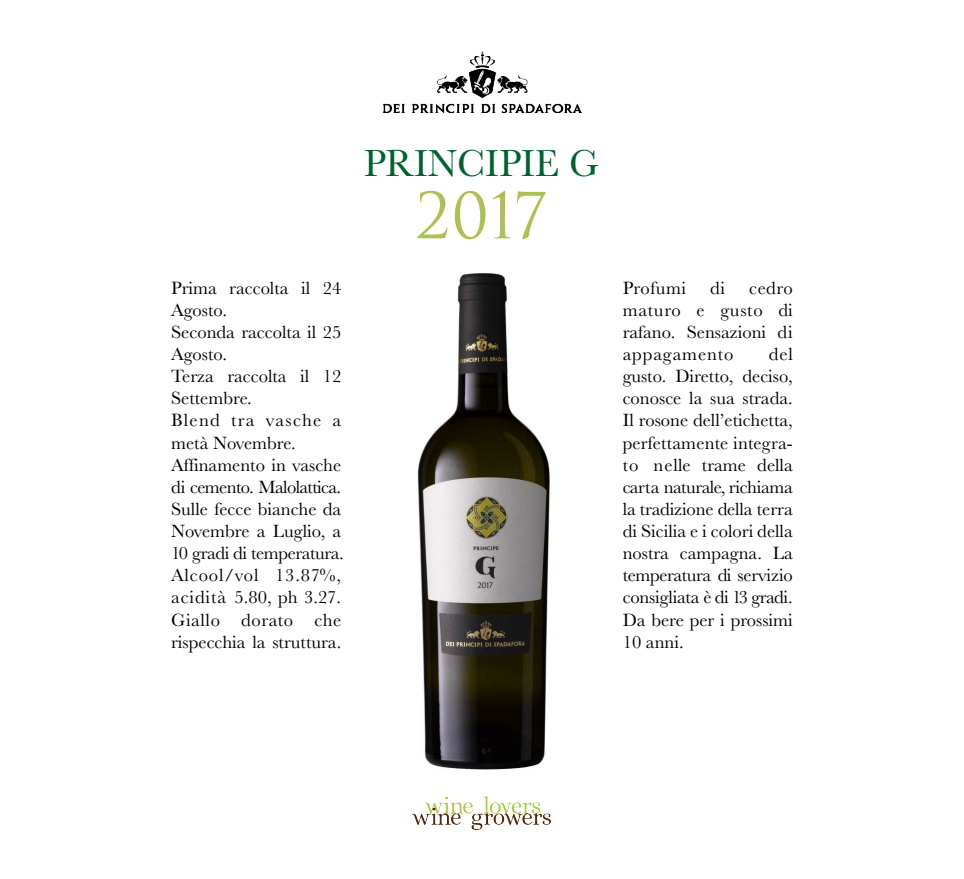
<style>
.page{position:relative;width:964px;height:879px;background:#fff}
.page>*{position:absolute;margin:0;border:0;box-sizing:border-box;transform-origin:0 0}
.t1{font:61.8px "Trajan Pro 3";color:#a9c251}
.t2{font:39px "Baskerville";color:#00632e}
.t3{font:18.4px/22.1px "Baskerville";color:#000;text-align:justify}
.t4{font:18.4px "Baskerville";letter-spacing:.025em;color:#000}
</style>
<div class="page">
<img style="left:383px;top:52px;width:198px;height:61px">
<img style="left:412px;top:796px;width:138px;height:33px">
<img style="left:417px;top:273px;width:133px;height:497px">
<h2 class="t2" style="left:364px;top:138px;width:237px">PRINCIPIE G</h2>
<h1 class="t1" style="left:415px;top:173px;width:133px">2017</h1>
<p class="t3" style="left:171px;top:277px;width:174px;text-align:left">Prima raccolta il 24<br>Agosto.<br>Seconda raccolta il 25<br>Agosto.<br>Terza raccolta il 12<br>Settembre.<br>Blend tra vasche a metà Novembre.<br>Affinamento in vasche di cemento. Malolattica.<br>Sulle fecce bianche da<br>Novembre a Luglio, a<br>10 gradi di temperatura.<br>Alcool/vol 13.87%, acidità 5.80, ph 3.27.<br>Giallo dorato che rispecchia la struttura.</p>
<p class="t4" style="left:623px;top:276px;width:65px">Profumi</p>
<p class="t3" style="left:710px;top:277px;width:16px">di</p>
<p class="t3" style="left:623px;top:277px;width:172px;text-indent:127px">cedro maturo e gusto di rafano. Sensazioni di appagamento</p>
<p class="t3" style="left:623px;top:343px;width:172px;text-indent:146px">del gusto. Diretto, deciso, conosce la sua strada.<br>Il rosone dell’etichetta, perfettamente integra&shy;to nelle trame della carta naturale, richiama la tradizione della terra di Sicilia e i colori della nostra campagna. La temperatura di servizio consigliata è di 13 gradi.<br>Da bere per i prossimi 10 anni.</p>
</div>
